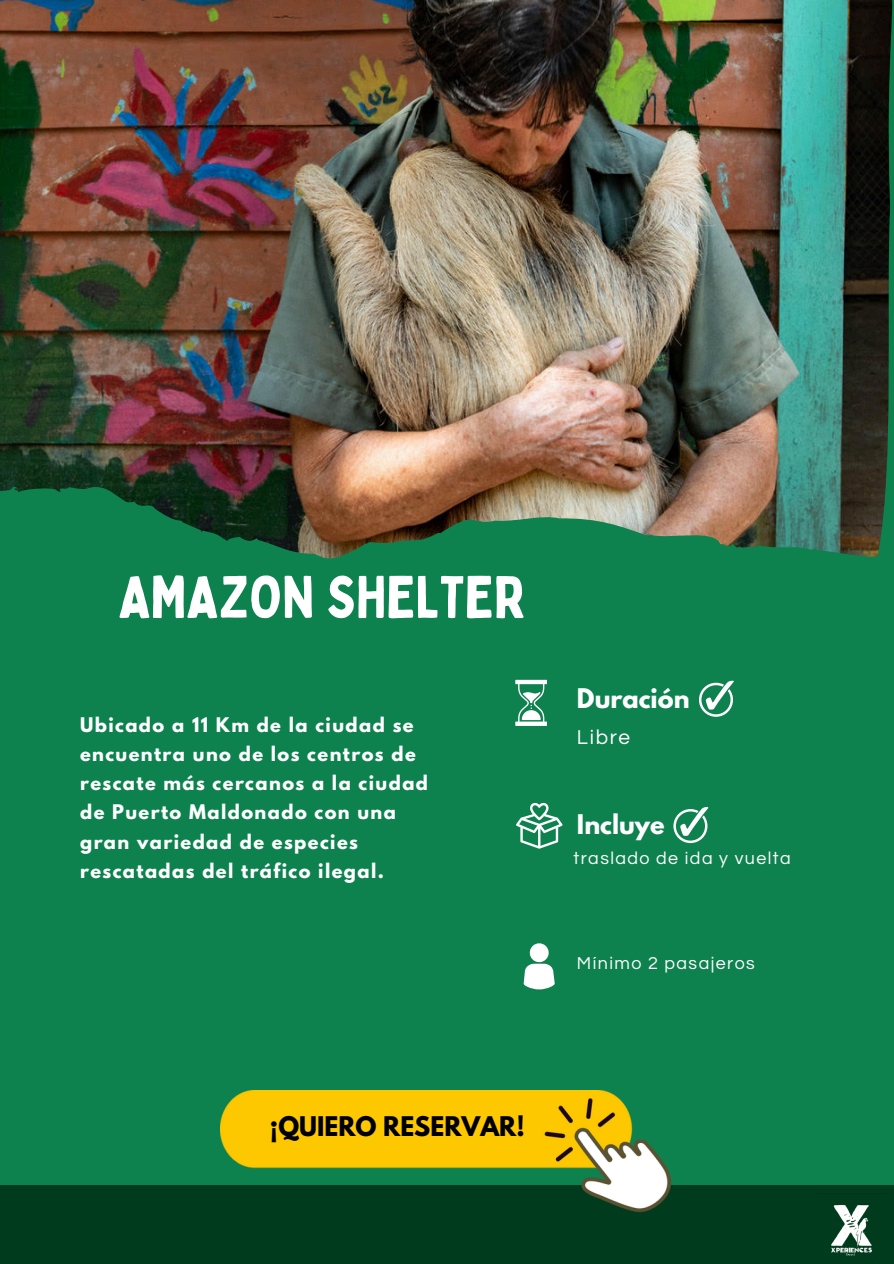
<style>
.page{position:relative;width:894px;height:1264px;background:#fff}
.page>*{position:absolute;margin:0;border:0;box-sizing:border-box;transform-origin:0 0}
.t1{font:58.5px "Bobby Jones";color:#fff}
.t2{font:700 24px "League Spartan";color:#000}
.t3{font:700 24px "League Spartan";color:#fff}
.t4{font:20.85px "Questrial";letter-spacing:.08em;color:#fff}
.t5{font:700 17.85px/29.2px "League Spartan";letter-spacing:.08em;color:#fff}
.t6{font:17.85px "Questrial";letter-spacing:.08em;color:#fff}
</style>
<div class="page">
<div style="left:0;top:0;width:893px;height:1263px;background:#0e824e"></div>
<img style="left:0;top:0;width:892px;height:559px">
<svg style="left:699px;top:680px;width:34px;height:36px"></svg>
<svg style="left:673px;top:807px;width:35px;height:36px"></svg>
<div style="left:0;top:1185px;width:893px;height:78px;background:#003b1d"></div>
<img style="left:831px;top:1204px;width:41px;height:52px">
<svg style="left:515px;top:679px;width:31px;height:47px"></svg>
<svg style="left:516px;top:802px;width:46px;height:46px"></svg>
<img style="left:220px;top:1090px;width:451px;height:122px">
<svg style="left:523px;top:943px;width:31px;height:46px"></svg>
<h4 class="t1" style="left:118px;top:560px;width:409px">AMAZON SHELTER</h4>
<p class="t5" style="left:80px;top:712px;width:349px">Ubicado a 11 Km de la ciudad se encuentra uno de los centros de rescate más cercanos a la ciudad de Puerto Maldonado con una gran variedad de especies rescatadas del tráfico ilegal.</p>
<p class="t3" style="left:577px;top:686px;width:114px">Duración</p>
<h3 class="t4" style="left:577px;top:727px;width:55px">Libre</h3>
<h5 class="t3" style="left:577px;top:812px;width:89px">Incluye</h5>
<p class="t6" style="left:573px;top:849px;width:219px">traslado de ida y vuelta</p>
<p class="t6" style="left:577px;top:954px;width:179px">Mínimo 2 pasajeros</p>
<h3 class="t2" style="left:270px;top:1114px;width:256px">¡QUIERO RESERVAR!</h3>
</div>
